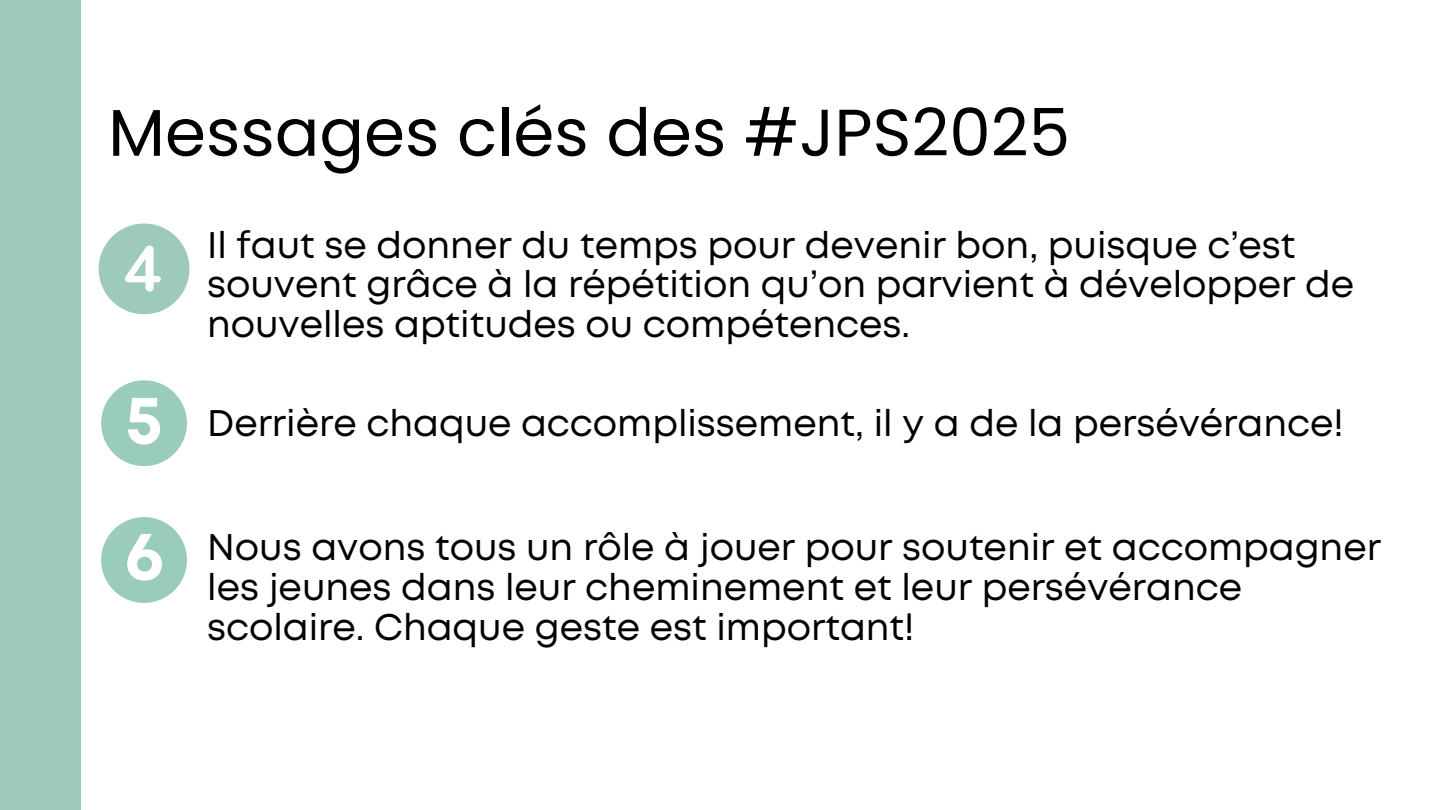
<style>
.page{position:relative;width:1440px;height:810px;background:#fff}
.page>*{position:absolute;margin:0;border:0;box-sizing:border-box;transform-origin:0 0}
.t1{font:700 69px "Mont";color:#fff}
.t2{font:66px "Poppins";color:#000}
.t3{font:37px/39.8px "Mont";color:#000}
</style>
<div class="page">
<div style="left:0;top:0;width:81px;height:810px;background:#9dcabb"></div>
<div style="left:99px;top:223px;width:90px;height:91px;background:#9dcabb;border-radius:50%"></div>
<svg style="left:125px;top:245px;width:36px;height:47px"></svg>
<div style="left:101px;top:380px;width:86px;height:86px;background:#99cdba;border-radius:50%"></div>
<div style="left:101px;top:517px;width:86px;height:86px;background:#99cdba;border-radius:50%"></div>
<h1 class="t2" style="left:108px;top:86px;width:963px">Messages clés des #JPS2025</h1>
<p class="t3" style="left:207px;top:228px;width:1149px">Il faut se donner du temps pour devenir bon, puisque c’est souvent grâce à la répétition qu’on parvient à développer de nouvelles aptitudes ou compétences.</p>
<p class="t1" style="left:125px;top:394px;width:39px">5</p>
<p class="t3" style="left:207px;top:406px;width:1138px">Derrière chaque accomplissement, il y a de la persévérance!</p>
<p class="t1" style="left:124px;top:530px;width:41px">6</p>
<p class="t3" style="left:207px;top:530px;width:1175px">Nous avons tous un rôle à jouer pour soutenir et accompagner les jeunes dans leur cheminement et leur persévérance scolaire. Chaque geste est important!</p>
</div>
